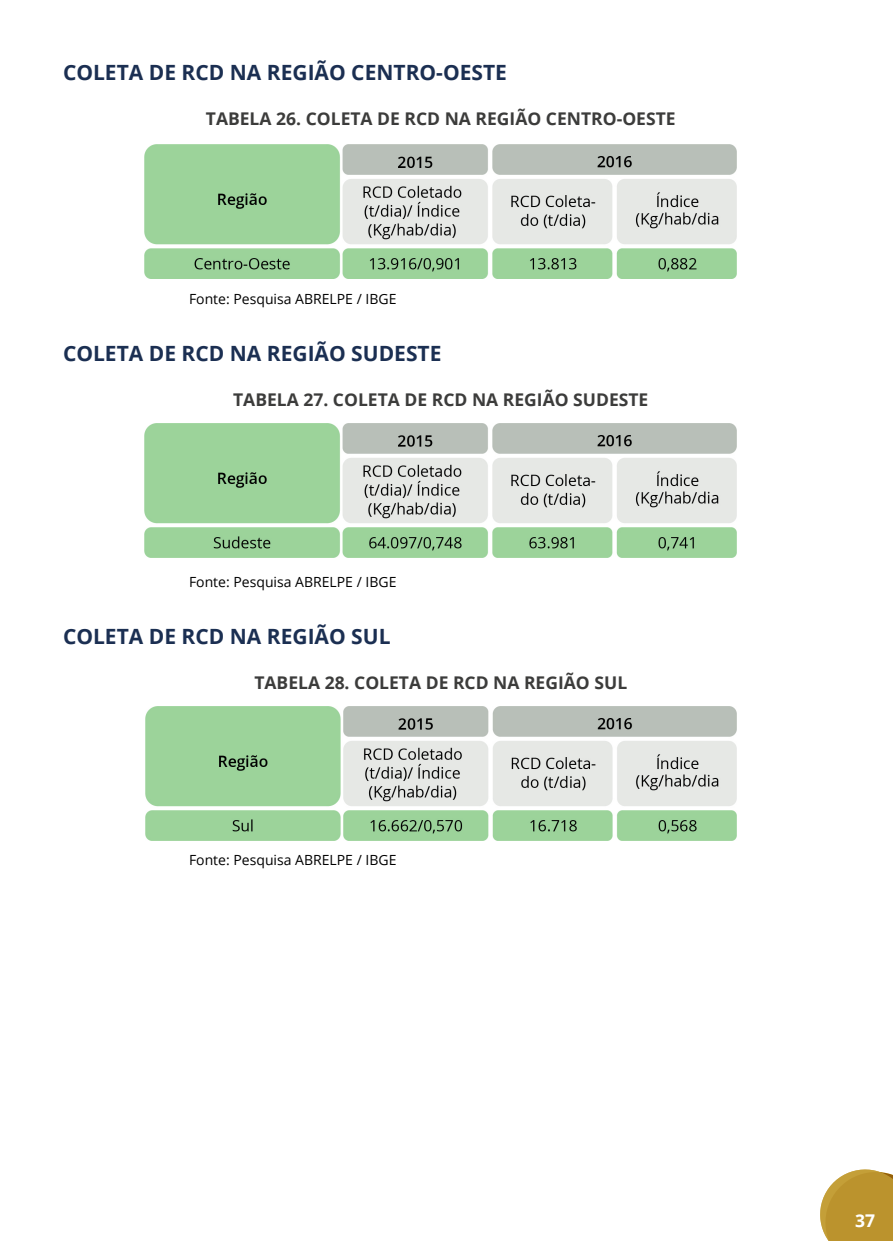
<style>
.page{position:relative;width:893px;height:1241px;background:#fff}
.page>*{position:absolute;margin:0;border:0;box-sizing:border-box;transform-origin:0 0}
.t1{font:700 21px "Open Sans";color:#1b2f52}
.t2{font:700 17.5px "Open Sans";color:#3c3c3b}
.t3{font:700 17.5px "Open Sans";color:#fff}
.t4{font:14px "Open Sans";color:#000}
</style>
<div class="page">
<img style="left:145px;top:145px;width:592px;height:133px">
<img style="left:145px;top:423px;width:592px;height:134px">
<img style="left:145px;top:706px;width:592px;height:133px">
<svg style="left:820px;top:1169px;width:73px;height:71px;background:#c3a046"></svg>
<p class="t1" style="left:63px;top:57px;width:445px">COLETA DE RCD NA REGIÃO CENTRO-OESTE</p>
<p class="t2" style="left:206px;top:106px;width:471px">TABELA 26. COLETA DE RCD NA REGIÃO CENTRO-OESTE</p>
<p class="t4" style="left:189px;top:289px;width:209px">Fonte: Pesquisa ABRELPE / IBGE</p>
<p class="t1" style="left:63px;top:338px;width:380px">COLETA DE RCD NA REGIÃO SUDESTE</p>
<p class="t2" style="left:233px;top:387px;width:417px">TABELA 27. COLETA DE RCD NA REGIÃO SUDESTE</p>
<p class="t4" style="left:189px;top:572px;width:209px">Fonte: Pesquisa ABRELPE / IBGE</p>
<p class="t1" style="left:63px;top:621px;width:329px">COLETA DE RCD NA REGIÃO SUL</p>
<p class="t2" style="left:254px;top:670px;width:374px">TABELA 28. COLETA DE RCD NA REGIÃO SUL</p>
<p class="t4" style="left:189px;top:850px;width:209px">Fonte: Pesquisa ABRELPE / IBGE</p>
<p class="t3" style="left:855px;top:1207px;width:21px">37</p>
</div>
